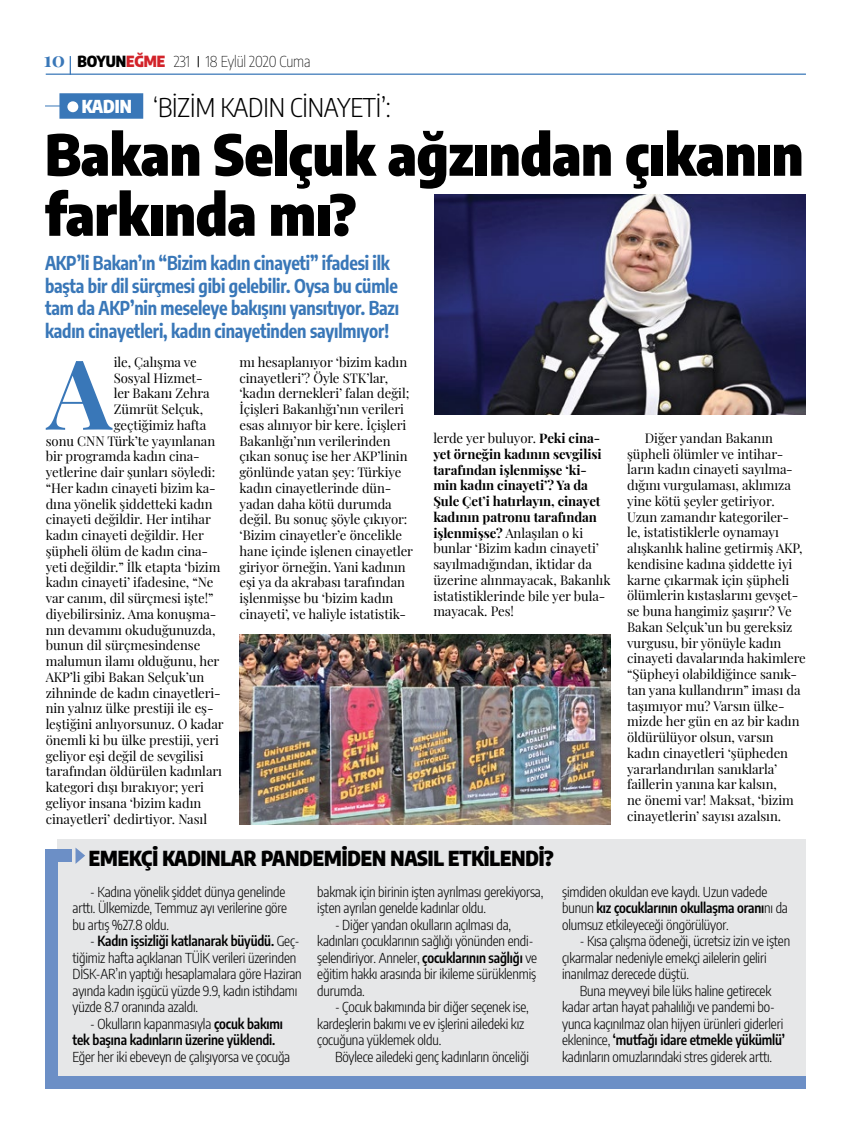
<style>
.page{position:relative;width:851px;height:1134px;background:#fff}
.page>*{position:absolute;margin:0;border:0;box-sizing:border-box;transform-origin:0 0}
.t1{font:700 96.88px "Playfair Display";color:#3977b8}
.t2{font:900 56.25px/60px "Encode Sans Condensed";letter-spacing:-.005em;color:#000}
.t3{font:300 25.88px "Encode Sans Condensed";color:#000}
.t4{font:900 20.38px "Encode Sans Condensed";letter-spacing:-.005em;color:#000}
.t5{font:700 18.75px/22.5px "Encode Sans Condensed";letter-spacing:-.01em;color:#3977b8;scale:.95 1}
.t6{font:900 17.5px "Encode Sans Condensed";color:#fff}
.t7{font:100 15.12px "Encode Sans Condensed";letter-spacing:-.01em;color:#000}
.t8{font:900 15.12px "Encode Sans Condensed";letter-spacing:-.005em;color:#000}
.t9{font:300 13.75px/16.5px "Encode Sans Condensed";letter-spacing:-.01em;color:#000}
.t10{font:600 13.75px/16.5px "Encode Sans Condensed";letter-spacing:-.01em;color:#000}
.t11{font:13.12px/15.8px "Playfair Display";letter-spacing:-.005em;color:#000}
.s1{font-family:"Playfair Display";font-weight:700;font-size:20.75px;color:#3977b8}
.s2{color:#d2232a}
.s3{font-weight:700}
.s4{font-weight:600}
.s5{font-weight:300}
</style>
<div class="page">
<hr style="left:46px;top:74px;width:759px;height:1px;background:#3977b8">
<svg style="left:70px;top:56px;width:1px;height:18px"></svg>
<div style="left:59px;top:93px;width:84px;height:26px;background:#3977b8"></div>
<hr style="left:45px;top:106px;width:87px;height:1px;background:#3977b8">
<div style="left:67px;top:101px;width:11px;height:11px;background:#fff;border-radius:50%"></div>
<div style="left:58px;top:839px;width:747px;height:243px;background:#e6e7e8"></div>
<div style="left:45px;top:1076px;width:760px;height:13px;background:#6c8fc6"></div>
<div style="left:45px;top:849px;width:13px;height:240px;background:#6c8fc6"></div>
<div style="left:45px;top:849px;width:27px;height:13px;background:#6c8fc6"></div>
<svg style="left:75px;top:847px;width:10px;height:17px"></svg>
<img style="left:434px;top:195px;width:371px;height:219px">
<img style="left:239px;top:634px;width:371px;height:191px">
<p class="t8" style="left:44px;top:50px;width:123px"><span class="s1">10</span> BOYUN<span class="s2">EĞME</span></p>
<p class="t7" style="left:174px;top:51px;width:138px">231 18 Eylül 2020 Cuma</p>
<h3 class="t3" style="left:153px;top:90px;width:81px">‘Bizim kadın</h3>
<h3 class="t3" style="left:290px;top:90px;width:13px">cinayeti</h3>
<h3 class="t3" style="left:381px;top:90px;width:11px">’:</h3>
<h3 class="t6" style="left:82px;top:93px;width:42px">KADIN</h3>
<h2 class="t2" style="left:45px;top:120px;width:759px">Bakan Selçuk ağzından çıkanın farkında mı?</h2>
<h3 class="t5" style="left:45px;top:251px;width:374px">AKP’li Bakan’ın “Bizim kadın cinayeti” ifadesi ilk başta bir dil sürçmesi gibi gelebilir. Oysa bu cümle tam da AKP’nin meseleye bakışını yansıtıyor. Bazı kadın cinayetleri, kadın cinayetinden sayılmıyor!</h3>
<h1 class="t1" style="left:47px;top:317px;width:66px">A</h1>
<p class="t11" style="left:114px;top:353px;width:84px">ile, Çalışma ve</p>
<p class="t11" style="left:114px;top:369px;width:90px">Sosyal Hizmet-</p>
<p class="t11" style="left:114px;top:384px;width:97px">ler Bakanı Zehra</p>
<p class="t11" style="left:114px;top:400px;width:91px">Zümrüt Selçuk,</p>
<p class="t11" style="left:114px;top:416px;width:94px">geçtiğimiz hafta</p>
<p class="t11" style="left:46px;top:432px;width:171px">sonu CNN Türk’te yayınlanan</p>
<p class="t11" style="left:46px;top:447px;width:155px">bir programda kadın cina-</p>
<p class="t11" style="left:46px;top:463px;width:171px">yetlerine dair şunları söyledi:</p>
<p class="t11" style="left:46px;top:479px;width:171px">“Her kadın cinayeti bizim ka-</p>
<p class="t11" style="left:46px;top:495px;width:168px">dına yönelik şiddetteki kadın</p>
<p class="t11" style="left:46px;top:510px;width:167px">cinayeti değildir. Her intihar</p>
<p class="t11" style="left:46px;top:526px;width:160px">kadın cinayeti değildir. Her</p>
<p class="t11" style="left:46px;top:542px;width:164px">şüpheli ölüm de kadın cina-</p>
<p class="t11" style="left:46px;top:558px;width:176px">yeti değildir.” İlk etapta ‘bizim</p>
<p class="t11" style="left:46px;top:573px;width:169px">kadın cinayeti’ ifadesine, “Ne</p>
<p class="t11" style="left:46px;top:589px;width:169px">var canım, dil sürçmesi işte!”</p>
<p class="t11" style="left:46px;top:605px;width:172px">diyebilirsiniz. Ama konuşma-</p>
<p class="t11" style="left:46px;top:621px;width:171px">nın devamını okuduğunuzda,</p>
<p class="t11" style="left:46px;top:636px;width:156px">bunun dil sürçmesindense</p>
<p class="t11" style="left:46px;top:652px;width:175px">malumun ilamı olduğunu, her</p>
<p class="t11" style="left:46px;top:668px;width:160px">AKP’li gibi Bakan Selçuk’un</p>
<p class="t11" style="left:46px;top:684px;width:176px">zihninde de kadın cinayetleri-</p>
<p class="t11" style="left:46px;top:699px;width:169px">nin yalnız ülke prestiji ile eş-</p>
<p class="t11" style="left:46px;top:715px;width:179px">leştiğini anlıyorsunuz. O kadar</p>
<p class="t11" style="left:46px;top:731px;width:175px">önemli ki bu ülke prestiji, yeri</p>
<p class="t11" style="left:46px;top:747px;width:159px">geliyor eşi değil de sevgilisi</p>
<p class="t11" style="left:46px;top:762px;width:178px">tarafından öldürülen kadınları</p>
<p class="t11" style="left:46px;top:778px;width:160px">kategori dışı bırakıyor; yeri</p>
<p class="t11" style="left:46px;top:794px;width:157px">geliyor insana ‘bizim kadın</p>
<p class="t11" style="left:46px;top:810px;width:163px">cinayetleri’ dedirtiyor. Nasıl</p>
<p class="t11" style="left:239px;top:353px;width:175px">mı hesaplanıyor ‘bizim kadın cinayetleri’? Öyle STK’lar, ‘kadın dernekleri’ falan değil;<br>İçişleri Bakanlığı’nın verileri esas alınıyor bir kere. İçişleri<br>Bakanlığı’nın verilerinden çıkan sonuç ise her AKP’linin gönlünde yatan şey: Türkiye kadın cinayetlerinde dün&shy;yadan daha kötü durumda değil. Bu sonuç şöyle çıkıyor: ‘Bizim cinayetler’e öncelikle hane içinde işlenen cinayetler giriyor örneğin. Yani kadının eşi ya da akrabası tarafından işlenmişse bu ‘bizim kadın cinayeti’, ve haliyle istatistik-</p>
<p class="t11" style="left:433px;top:429px;width:179px">lerde yer buluyor. <span class="s3">Peki cina&shy;yet örneğin kadının sevgilisi tarafından işlenmişse ‘ki&shy;min kadın cinayeti’? Ya da<br>Şule Çet’i hatırlayın, cinayet kadının patronu tarafından işlenmişse?</span> Anlaşılan o ki bunlar ‘Bizim kadın cinayeti’ sayılmadığından, iktidar da üzerine alınmayacak, Bakanlık istatistiklerinde bile yer bula&shy;mayacak. Pes!</p>
<p class="t11" style="left:627px;top:429px;width:180px;text-indent:18px">Diğer yandan Bakanın şüpheli ölümler ve intihar&shy;ların kadın cinayeti sayılma&shy;dığını vurgulaması, aklımıza yine kötü şeyler getiriyor.<br>Uzun zamandır kategoriler-<br>le, istatistiklerle oynamayı alışkanlık haline getirmiş AKP, kendisine kadına şiddette iyi karne çıkarmak için şüpheli ölümlerin kıstaslarını gevşet&shy;se buna hangimiz şaşırır? Ve<br>Bakan Selçuk’un bu gereksiz vurgusu, bir yönüyle kadın cinayeti davalarında hakimlere “Şüpheyi olabildiğince sanık&shy;tan yana kullandırın” iması da taşımıyor mu? Varsın ülke&shy;mizde her gün en az bir kadın öldürülüyor olsun, varsın kadın cinayetleri ‘şüpheden yararlandırılan sanıklarla’ faillerin yanına kar kalsın,<br>ne önemi var! Maksat, ‘bizim cinayetlerin’ sayısı azalsın.</p>
<h3 class="t4" style="left:89px;top:842px;width:13px">EMEKÇİ</h3>
<h3 class="t4" style="left:162px;top:842px;width:51px">KADINLAR</h3>
<h3 class="t4" style="left:261px;top:842px;width:14px">PAN</h3>
<h3 class="t4" style="left:299px;top:842px;width:161px">DEMİDEN NASILETKİLEN</h3>
<h3 class="t4" style="left:525px;top:842px;width:30px">Dİ?</h3>
<p class="t9" style="left:73px;top:883px;width:216px;text-indent:18px">- Kadına yönelik şiddet dünya genelinde arttı. Ülkemizde, Temmuz ayı verilerine göre bu artış %27.8 oldu.</p>
<p class="t9" style="left:73px;top:932px;width:231px;text-indent:18px">- <span class="s4">Kadın işsizliği katlanarak büyüdü.</span> Geç&shy;tiğimiz hafta açıklanan TÜİK verileri üzerinden DİSK-AR’ın yaptığı hesaplamalara göre Haziran ayında kadın işgücü yüzde 9.9, kadın istihdamı yüzde 8.7 oranında azaldı.</p>
<p class="t10" style="left:73px;top:1015px;width:212px;text-indent:18px"><span class="s5">- Okulların kapanmasıyla</span> çocuk bakımı tek başına kadınların üzerine yüklendi.</p>
<p class="t9" style="left:73px;top:1048px;width:219px">Eğer her iki ebeveyn de çalışıyorsa ve çocuğa</p>
<p class="t9" style="left:317px;top:883px;width:227px">bakmak için birinin işten ayrılması gerekiyorsa, işten ayrılan genelde kadınlar oldu.</p>
<p class="t9" style="left:317px;top:916px;width:221px;text-indent:18px">- Diğer yandan okulların açılması da, kadınları çocuklarının sağlığı yönünden endi&shy;şelendiriyor. Anneler, <span class="s4">çocuklarının sağlığı</span> ve eğitim hakkı arasında bir ikileme sürüklenmiş durumda.</p>
<p class="t9" style="left:317px;top:998px;width:213px;text-indent:18px">- Çocuk bakımında bir diğer seçenek ise, kardeşlerin bakımı ve ev işlerini ailedeki kız çocuğuna yüklemek oldu.</p>
<p class="t9" style="left:335px;top:1048px;width:195px">Böylece ailedeki genç kadınların önceliği</p>
<p class="t9" style="left:562px;top:883px;width:227px">şimdiden okuldan eve kaydı. Uzun vadede bunun <span class="s4">kız çocuklarının okullaşma oranı</span>nı da olumsuz etkileyeceği öngörülüyor.</p>
<p class="t9" style="left:562px;top:932px;width:229px;text-indent:18px">- Kısa çalışma ödeneği, ücretsiz izin ve işten çıkarmalar nedeniyle emekçi ailelerin geliri inanılmaz derecede düştü.</p>
<p class="t9" style="left:562px;top:982px;width:224px;text-indent:18px">Buna meyveyi bile lüks haline getirecek kadar artan hayat pahalılığı ve pandemi bo&shy;yunca kaçınılmaz olan hijyen ürünleri giderleri eklenince, <span class="s4">‘mutfağı idare etmekle yükümlü’ </span>kadınların omuzlarındaki stres giderek arttı.</p>
</div>
